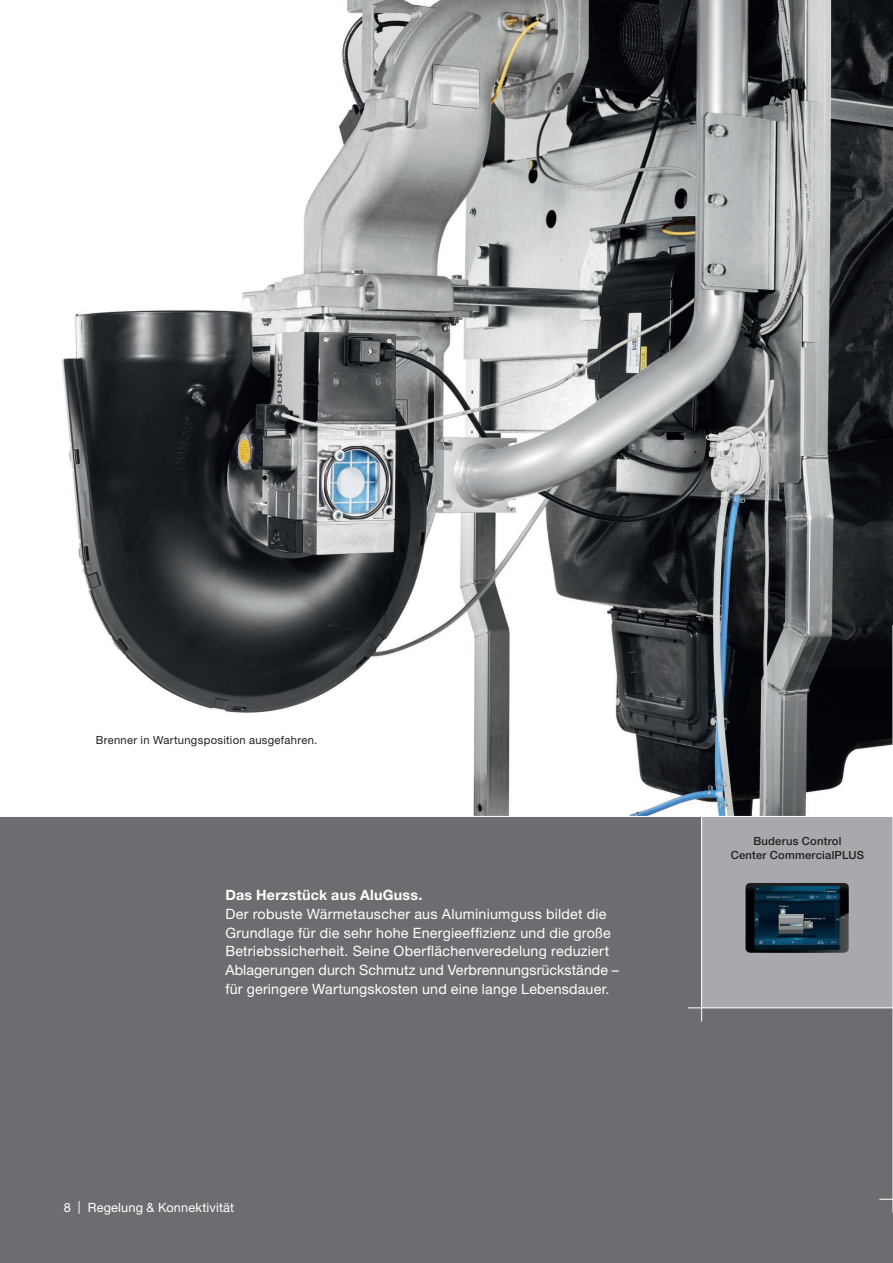
<style>
.page{position:relative;width:893px;height:1263px;background:#fff}
.page>*{position:absolute;margin:0;border:0;box-sizing:border-box;transform-origin:0 0}
.Copytext_HelveticaNe{font:14.25px/18.8px "Helvetica Neue LT Pro";letter-spacing:.015em;color:#fff}
.Subheadline_Helvetic{font:700 14.25px "Helvetica Neue LT Pro";letter-spacing:.02em;color:#fff}
.Pagination_Helvetica{font:12.75px "Helvetica Neue LT Pro";letter-spacing:.01em;color:#fff}
.Legend_copytext_Helv{font:11.25px "Helvetica Neue LT Pro";letter-spacing:.025em;color:#231f20}
.Small_system_product{font:500 11.25px "Helvetica Neue LT Pro";letter-spacing:.02em;color:#231f20}
</style>
<div class="page">
<img style="left:61px;top:0;width:832px;height:816px">
<div style="left:0;top:816px;width:893px;height:447px;background:#6c6d70"></div>
<div style="left:702px;top:816px;width:191px;height:192px;background:#a8a9ad"></div>
<hr style="left:892px;top:625px;width:1px;height:588px;background:#fff">
<hr style="left:701px;top:803px;width:1px;height:218px;background:#fff">
<hr style="left:0;top:816px;width:893px;height:1px;background:#fff">
<hr style="left:688px;top:1007px;width:205px;height:1px;background:#fff">
<svg style="left:879px;top:1199px;width:14px;height:1px"></svg>
<img style="left:745px;top:883px;width:105px;height:70px">
<p class="Legend_copytext_Helv" style="left:96px;top:733px;width:223px">Brenner in Wartungsposition ausgefahren.</p>
<p class="Subheadline_Helvetic" style="left:225px;top:886px;width:199px">Das Herzstück aus AluGuss.</p>
<p class="Copytext_HelveticaNe" style="left:225px;top:904px;width:395px">Der robuste Wärmetauscher aus Aluminiumguss bildet die Grundlage für die sehr hohe Energieeffizienz und die große Betriebssicherheit. Seine Oberflächenveredelung reduziert Ablagerungen durch Schmutz und Verbrennungsrückstände – für geringere Wartungskosten und eine lange Lebensdauer.</p>
<p class="Pagination_Helvetica" style="left:64px;top:1199px;width:172px">8 | Regelung &amp; Konnektivität</p>
<p class="Small_system_product" style="left:753px;top:834px;width:90px">Buderus Control</p>
<p class="Small_system_product" style="left:731px;top:848px;width:135px">Center CommercialPLUS</p>
</div>
